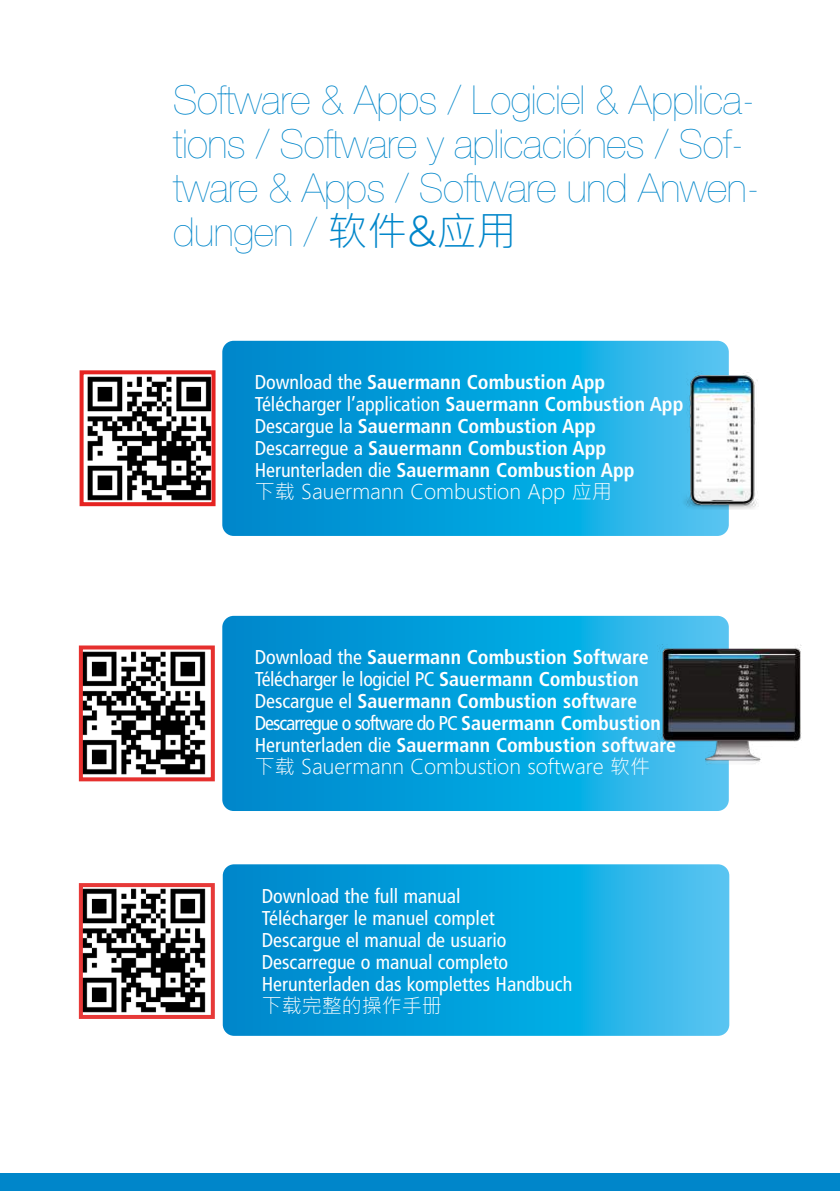
<style>
.page{position:relative;width:840px;height:1191px;background:#fff}
.page>*{position:absolute;margin:0;border:0;box-sizing:border-box;transform-origin:0 0}
.t1{font:200 40px/44px "Helvetica Neue LT Std";letter-spacing:-.01em;color:#0086ca}
.t2{font:700 condensed 20px/22px "Frutiger LT Std";color:#fff}
.t3{font:condensed 20px/22px "Frutiger LT Std";color:#fff}
.t4{font:300 20px "Microsoft Jheng Hei";color:#fff}
.s1{font-family:"Microsoft Jheng Hei";font-weight:300}
.s2{font-weight:400}
</style>
<div class="page">
<svg style="left:222px;top:616px;width:506px;height:195px;background:#0ba1dc"></svg>
<img style="left:657px;top:644px;width:145px;height:120px">
<svg style="left:222px;top:341px;width:506px;height:195px;background:#0ca1dc"></svg>
<img style="left:677px;top:370px;width:81px;height:139px">
<svg style="left:223px;top:864px;width:506px;height:171px;background:#11a4de"></svg>
<div style="left:0;top:1173px;width:839px;height:18px;background:#0086ca"></div>
<img style="left:87px;top:376px;width:123px;height:125px">
<div style="left:79px;top:370px;width:136px;height:136px;border:4px solid #e52321"></div>
<img style="left:84px;top:651px;width:122px;height:124px">
<div style="left:79px;top:645px;width:136px;height:136px;border:4px solid #e6302e"></div>
<img style="left:84px;top:888px;width:122px;height:125px">
<div style="left:79px;top:883px;width:136px;height:136px;border:4px solid #e73938"></div>
<h1 class="t1" style="left:173px;top:77px;width:588px">Software &amp; Apps / Logiciel &amp; Applica&shy;tions / Software y aplicaciónes / Sof&shy;tware &amp; Apps / Software und Anwen&shy;dungen / <span class="s1">软件&amp;应用</span></h1>
<p class="t2" style="left:254px;top:371px;width:430px"><span class="s2">Download the</span> Sauermann Combustion App <span class="s2">Télécharger l’application</span> Sauermann Combustion App <span class="s2">Descargue la</span> Sauermann Combustion App <span class="s2">Descarregue a</span> Sauermann Combustion App <span class="s2">Herunterladen die</span> Sauermann Combustion App</p>
<p class="t4" style="left:254px;top:479px;width:358px">下载 Sauermann Combustion App 应用</p>
<p class="t2" style="left:254px;top:646px;width:423px"><span class="s2">Download the</span> Sauermann Combustion Software <span class="s2">Télécharger le logiciel PC</span> Sauermann Combustion <span class="s2">Descargue el</span> Sauermann Combustion software <span class="s2">Descarregue o software do PC</span> Sauermann Combustion <span class="s2">Herunterladen die</span> Sauermann Combustion software</p>
<p class="t4" style="left:254px;top:754px;width:397px">下载 Sauermann Combustion software 软件</p>
<p class="t3" style="left:261px;top:885px;width:312px">Download the full manual<br>Télécharger le manuel complet<br>Descargue el manual de usuario<br>Descarregue o manual completo<br>Herunterladen das komplettes Handbuch</p>
<p class="t4" style="left:261px;top:993px;width:181px">下载完整的操作手册</p>
</div>
